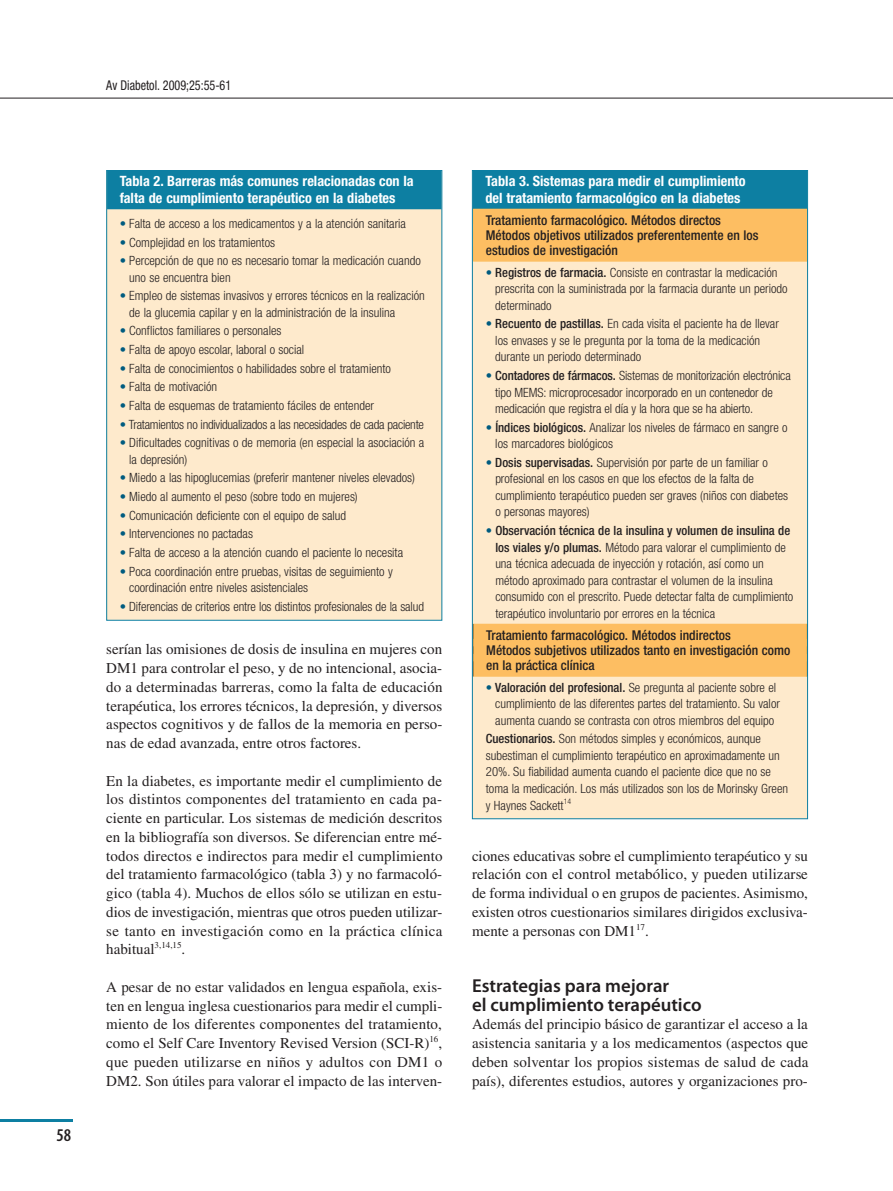
<style>
.page{position:relative;width:893px;height:1191px;background:#fff}
.page>*{position:absolute;margin:0;border:0;box-sizing:border-box;transform-origin:0 0}
.t1{font:600 18.75px/18.8px "Myriad Pro";color:#231f20}
.t2{font:600 condensed 18px "Myriad Pro";color:#231f20}
.t3{font:15px/18.8px "Times LT Std";color:#231f20;text-align:justify}
.t4{font:700 condensed 14.25px/16.5px "Helvetica Neue LT Std";color:#fff}
.t5{font:500 condensed 13.5px/15px "Helvetica Neue LT Std";color:#231f20}
.t6{font:condensed 13.5px "Helvetica Neue LT Std";color:#231f20;scale:.9 1}
.t7{font:300 condensed 12.75px/16.5px "Helvetica Neue LT Std";color:#231f20}
.s1{color:#005b7f}
.s2{font-weight:500}
</style>
<div class="page">
<hr style="left:0;top:98px;width:893px;height:1px;background:#231f20">
<hr style="left:0;top:1119px;width:72px;height:3px;background:#0d7fa2">
<div style="left:107px;top:170px;width:335px;height:450px;background:#feeacc"></div>
<div style="left:107px;top:170px;width:334px;height:39px;background:#0d7fa2"></div>
<div style="left:106px;top:170px;width:336px;height:450px;border:1px solid #0d7fa2"></div>
<div style="left:472px;top:170px;width:335px;height:648px;background:#feeacc"></div>
<div style="left:473px;top:170px;width:334px;height:39px;background:#0d7fa2"></div>
<svg style="left:474px;top:261px;width:332px;height:363px"></svg>
<div style="left:473px;top:209px;width:334px;height:22px;background:#fdbe62"></div>
<div style="left:473px;top:224px;width:334px;height:22px;background:#fdbe62"></div>
<div style="left:473px;top:239px;width:334px;height:22px;background:#fdbe62"></div>
<div style="left:473px;top:624px;width:334px;height:22px;background:#fdbe62"></div>
<div style="left:473px;top:639px;width:334px;height:22px;background:#fdbe62"></div>
<div style="left:473px;top:654px;width:334px;height:22px;background:#fdbe62"></div>
<h2 class="t2" style="left:56px;top:1128px;width:16px">58</h2>
<p class="t6" style="left:106px;top:81px;width:140px">Av Diabetol. 2009;25:55-61</p>
<p class="t4" style="left:120px;top:174px;width:295px">Tabla 2. Barreras más comunes relacionadas con la falta de cumplimiento terapéutico en la diabetes</p>
<p class="t7" style="left:120px;top:216px;width:288px"><span class="s1">•</span> Falta de acceso a los medicamentos y a la atención sanitaria</p>
<p class="t7" style="left:120px;top:235px;width:157px"><span class="s1">•</span> Complejidad en los tratamientos</p>
<p class="t7" style="left:129px;top:253px;width:293px;text-indent:-9px"><span class="s1">•</span> Percepción de que no es necesario tomar la medicación cuando uno se encuentra bien</p>
<p class="t7" style="left:129px;top:289px;width:297px;text-indent:-9px"><span class="s1">•</span> Empleo de sistemas invasivos y errores técnicos en la realización de la glucemia capilar y en la administración de la insulina</p>
<p class="t7" style="left:120px;top:324px;width:163px"><span class="s1">•</span> Conflictos familiares o personales</p>
<p class="t7" style="left:120px;top:342px;width:186px"><span class="s1">•</span> Falta de apoyo escolar, laboral o social</p>
<p class="t7" style="left:120px;top:361px;width:273px"><span class="s1">•</span> Falta de conocimientos o habilidades sobre el tratamiento</p>
<p class="t7" style="left:120px;top:380px;width:99px"><span class="s1">•</span> Falta de motivación</p>
<p class="t7" style="left:120px;top:398px;width:256px"><span class="s1">•</span> Falta de esquemas de tratamiento fáciles de entender</p>
<p class="t7" style="left:120px;top:417px;width:306px"><span class="s1">•</span> Tratamientos no individualizados a las necesidades de cada paciente</p>
<p class="t7" style="left:129px;top:435px;width:297px;text-indent:-9px"><span class="s1">•</span> Dificultades cognitivas o de memoria (en especial la asociación a la depresión)</p>
<p class="t7" style="left:120px;top:471px;width:297px"><span class="s1">•</span> Miedo a las hipoglucemias (preferir mantener niveles elevados)</p>
<p class="t7" style="left:120px;top:489px;width:239px"><span class="s1">•</span> Miedo al aumento el peso (sobre todo en mujeres)</p>
<p class="t7" style="left:120px;top:508px;width:228px"><span class="s1">•</span> Comunicación deficiente con el equipo de salud</p>
<p class="t7" style="left:120px;top:526px;width:135px"><span class="s1">•</span> Intervenciones no pactadas</p>
<p class="t7" style="left:120px;top:545px;width:285px"><span class="s1">•</span> Falta de acceso a la atención cuando el paciente lo necesita</p>
<p class="t7" style="left:129px;top:564px;width:265px;text-indent:-9px"><span class="s1">•</span> Poca coordinación entre pruebas, visitas de seguimiento y coordinación entre niveles asistenciales</p>
<p class="t7" style="left:120px;top:599px;width:306px"><span class="s1">•</span> Diferencias de criterios entre los distintos profesionales de la salud</p>
<p class="t3" style="left:106px;top:641px;width:338px">serían las omisiones de dosis de insulina en mujeres con DM1 para controlar el peso, y de no intencional, asocia&shy;do a determinadas barreras, como la falta de educación terapéutica, los errores técnicos, la depresión, y diversos aspectos cognitivos y de fallos de la memoria en perso&shy;nas de edad avanzada, entre otros factores.</p>
<p class="t3" style="left:106px;top:772px;width:338px">En la diabetes, es importante medir el cumplimiento de los distintos componentes del tratamiento en cada pa&shy;ciente en particular. Los sistemas de medición descritos en la bibliografía son diversos. Se diferencian entre mé&shy;todos directos e indirectos para medir el cumplimiento del tratamiento farmacológico (tabla 3) y no farmacoló&shy;gico (tabla 4). Muchos de ellos sólo se utilizan en estu&shy;dios de investigación, mientras que otros pueden utilizar&shy;se tanto en investigación como en la práctica clínica habitual<sup>3,14,15</sup>.</p>
<p class="t3" style="left:106px;top:979px;width:338px">A pesar de no estar validados en lengua española, exis&shy;ten en lengua inglesa cuestionarios para medir el cumpli&shy;miento de los diferentes componentes del tratamiento, como el Self Care Inventory Revised Version (SCI-R)<sup>16</sup>, que pueden utilizarse en niños y adultos con DM1 o DM2. Son útiles para valorar el impacto de las interven-</p>
<p class="t4" style="left:485px;top:174px;width:262px">Tabla 3. Sistemas para medir el cumplimiento del tratamiento farmacológico en la diabetes</p>
<p class="t5" style="left:486px;top:214px;width:274px">Tratamiento farmacológico. Métodos directos<br>Métodos objetivos utilizados preferentemente en los estudios de investigación</p>
<p class="t7" style="left:495px;top:265px;width:294px;text-indent:-9px"><span class="s1">•</span> <span class="s2">Registros de farmacia.</span> Consiste en contrastar la medicación prescrita con la suministrada por la farmacia durante un periodo determinado</p>
<p class="t7" style="left:495px;top:317px;width:285px;text-indent:-9px"><span class="s1">•</span> <span class="s2">Recuento de pastillas.</span> En cada visita el paciente ha de llevar los envases y se le pregunta por la toma de la medicación durante un periodo determinado</p>
<p class="t7" style="left:495px;top:368px;width:297px;text-indent:-9px"><span class="s1">•</span> <span class="s2">Contadores de fármacos.</span> Sistemas de monitorización electrónica tipo MEMS: microprocesador incorporado en un contenedor de medicación que registra el día y la hora que se ha abierto.</p>
<p class="t7" style="left:495px;top:420px;width:294px;text-indent:-9px"><span class="s1">•</span> <span class="s2">Índices biológicos.</span> Analizar los niveles de fármaco en sangre o los marcadores biológicos</p>
<p class="t7" style="left:495px;top:455px;width:294px;text-indent:-9px"><span class="s1">•</span> <span class="s2">Dosis supervisadas.</span> Supervisión por parte de un familiar o profesional en los casos en que los efectos de la falta de cumplimiento terapéutico pueden ser graves (niños con diabetes o personas mayores)</p>
<p class="t7" style="left:495px;top:523px;width:300px;text-indent:-9px"><span class="s1">•</span> <span class="s2">Observación técnica de la insulina y volumen de insulina de los viales y/o plumas.</span> Método para valorar el cumplimiento de una técnica adecuada de inyección y rotación, así como un método aproximado para contrastar el volumen de la insulina consumido con el prescrito. Puede detectar falta de cumplimiento terapéutico involuntario por errores en la técnica</p>
<p class="t5" style="left:486px;top:629px;width:306px">Tratamiento farmacológico. Métodos indirectos<br>Métodos subjetivos utilizados tanto en investigación como en la práctica clínica</p>
<p class="t7" style="left:495px;top:680px;width:286px;text-indent:-9px"><span class="s1">•</span> <span class="s2">Valoración del profesional.</span> Se pregunta al paciente sobre el cumplimiento de las diferentes partes del tratamiento. Su valor aumenta cuando se contrasta con otros miembros del equipo</p>
<p class="t7" style="left:486px;top:732px;width:304px"><span class="s2">Cuestionarios.</span> Son métodos simples y económicos, aunque subestiman el cumplimiento terapéutico en aproximadamente un 20%. Su fiabilidad aumenta cuando el paciente dice que no se toma la medicación. Los más utilizados son los de Morinsky Green y Haynes Sackett<sup>14</sup></p>
<p class="t3" style="left:472px;top:847px;width:338px">ciones educativas sobre el cumplimiento terapéutico y su relación con el control metabólico, y pueden utilizarse de forma individual o en grupos de pacientes. Asimismo, existen otros cuestionarios similares dirigidos exclusiva&shy;mente a personas con DM1<sup>17</sup>.</p>
<h1 class="t1" style="left:472px;top:977px;width:231px">Estrategias para mejorar<br>el cumplimiento terapéutico</h1>
<p class="t3" style="left:472px;top:1016px;width:338px">Además del principio básico de garantizar el acceso a la asistencia sanitaria y a los medicamentos (aspectos que deben solventar los propios sistemas de salud de cada país), diferentes estudios, autores y organizaciones pro-</p>
</div>
